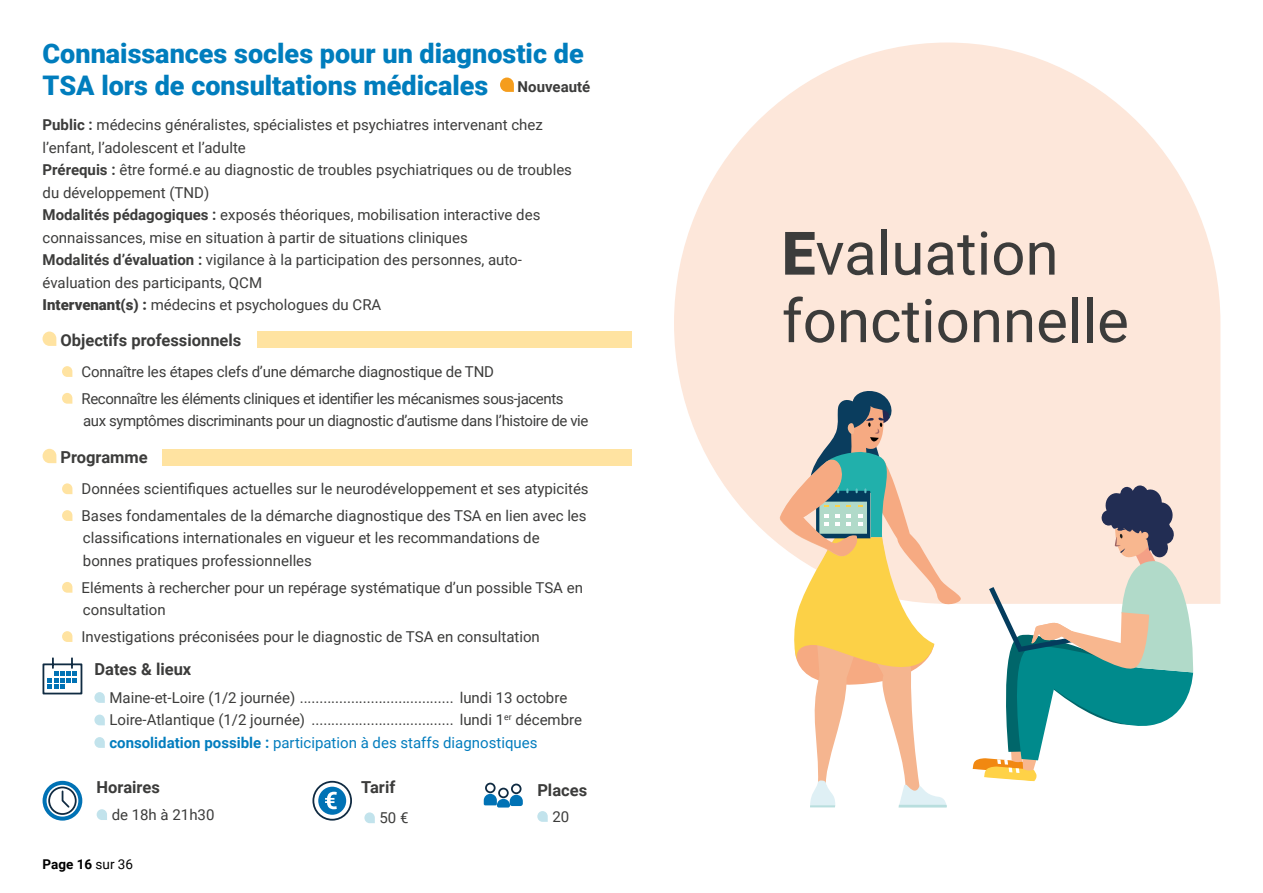
<style>
.page{position:relative;width:1263px;height:893px;background:#fff}
.page>*{position:absolute;margin:0;border:0;box-sizing:border-box;transform-origin:0 0}
.t1{font:60px/67.5px "Roboto";color:#3c3c3b}
.t2{font:900 27px/32.4px "Roboto";color:#007dbd}
.t3{font:700 16.5px "Roboto";color:#3c3c3b}
.t4{font:15px/22.5px "Roboto";color:#3c3c3b}
.t5{font:15px/26.7px "Roboto";letter-spacing:-.025em;color:#3c3c3b}
.t6{font:700 15px "Roboto";color:#3c3c3b}
.t7{font:700 13.5px "Roboto";color:#000}
.s1{font-weight:700}
.s2{font-weight:900}
.s3{font-weight:700;color:#037dbe}
.s4{color:#037dbe}
.s5{font-weight:400}
</style>
<div class="page">
<svg style="left:43px;top:332px;width:13px;height:14px"></svg>
<svg style="left:62px;top:366px;width:10px;height:11px"></svg>
<svg style="left:62px;top:393px;width:10px;height:11px"></svg>
<svg style="left:43px;top:449px;width:13px;height:14px"></svg>
<svg style="left:62px;top:483px;width:10px;height:11px"></svg>
<svg style="left:62px;top:510px;width:10px;height:11px"></svg>
<svg style="left:62px;top:582px;width:10px;height:11px"></svg>
<svg style="left:62px;top:631px;width:10px;height:11px"></svg>
<svg style="left:94px;top:692px;width:11px;height:11px"></svg>
<svg style="left:94px;top:715px;width:11px;height:10px"></svg>
<svg style="left:94px;top:737px;width:11px;height:11px"></svg>
<svg style="left:97px;top:809px;width:10px;height:11px"></svg>
<svg style="left:43px;top:781px;width:39px;height:40px"></svg>
<svg style="left:42px;top:657px;width:41px;height:38px"></svg>
<div style="left:312px;top:781px;width:40px;height:40px;border:2px solid #102b42;border-radius:50%"></div>
<div style="left:318px;top:787px;width:28px;height:28px;background:#0072b5;border-radius:50%"></div>
<svg style="left:325px;top:792px;width:12px;height:17px"></svg>
<div style="left:257px;top:332px;width:374px;height:16px;background:#ffe3a1"></div>
<div style="left:162px;top:449px;width:469px;height:16px;background:#ffe3a1"></div>
<svg style="left:537px;top:811px;width:11px;height:11px"></svg>
<div style="left:498px;top:788px;width:11px;height:10px;border:2px solid #102b42;border-radius:50%"></div>
<div style="left:511px;top:784px;width:10px;height:10px;border:2px solid #102b42;border-radius:50%"></div>
<div style="left:485px;top:783px;width:11px;height:10px;border:2px solid #102b42;border-radius:50%"></div>
<svg style="left:484px;top:794px;width:39px;height:13px"></svg>
<svg style="left:674px;top:43px;width:546px;height:561px;fill:#fde7da"></svg>
<svg style="left:364px;top:812px;width:11px;height:11px"></svg>
<svg style="left:779px;top:388px;width:183px;height:420px"></svg>
<svg style="left:972px;top:485px;width:223px;height:297px"></svg>
<svg style="left:500px;top:78px;width:14px;height:14px"></svg>
<h2 class="t2" style="left:43px;top:36px;width:543px">Connaissances socles pour un diagnostic de<br>TSA lors de consultations médicales</h2>
<p class="t4" style="left:43px;top:113px;width:531px"><span class="s1">Public :</span> médecins généralistes, spécialistes et psychiatres intervenant chez l’enfant, l’adolescent et l’adulte<br><span class="s1">Prérequis :</span> être formé.e au diagnostic de troubles psychiatriques ou de troubles du développement (TND)<br><span class="s1">Modalités pédagogiques :</span> exposés théoriques, mobilisation interactive des connaissances, mise en situation à partir de situations cliniques<br><span class="s1">Modalités d’évaluation :</span> vigilance à la participation des personnes, auto&shy;évaluation des participants, QCM<br><span class="s2">Intervenant(s) :</span> médecins et psychologues du CRA</p>
<p class="t3" style="left:60px;top:328px;width:182px">Objectifs professionnels</p>
<p class="t5" style="left:82px;top:358px;width:484px">Connaître les étapes clefs d’une démarche diagnostique de TND<br>Reconnaître les éléments cliniques et identifier les mécanismes sous-jacents</p>
<p class="t5" style="left:83px;top:407px;width:507px">aux symptômes discriminants pour un diagnostic d’autisme dans l’histoire de vie</p>
<p class="t3" style="left:61px;top:446px;width:89px">Programme</p>
<p class="t4" style="left:82px;top:475px;width:509px;line-height:26.7px">Données scientifiques actuelles sur le neurodéveloppement et ses atypicités<br>Bases fondamentales de la démarche diagnostique des TSA en lien avec les</p>
<p class="t4" style="left:83px;top:526px;width:458px">classifications internationales en vigueur et les recommandations de bonnes pratiques professionnelles</p>
<p class="t4" style="left:82px;top:575px;width:503px">Eléments à rechercher pour un repérage systématique d’un possible TSA en consultation</p>
<p class="t4" style="left:82px;top:625px;width:460px">Investigations préconisées pour le diagnostic de TSA en consultation</p>
<p class="t3" style="left:94px;top:658px;width:98px">Dates &amp; lieux</p>
<p class="t4" style="left:109px;top:686px;width:474px">Maine-et-Loire (1/2 journée) ....................................... lundi 13 octobre<br>Loire-Atlantique (1/2 journée) .................................... lundi 1<sup>er</sup> décembre <span class="s3">consolidation possible :</span> <span class="s4">participation à des staffs diagnostiques</span></p>
<p class="t3" style="left:97px;top:776px;width:65px">Horaires</p>
<p class="t3" style="left:361px;top:776px;width:35px">Tarif</p>
<p class="t4" style="left:112px;top:803px;width:104px">de 18h à 21h30</p>
<p class="t6" style="left:518px;top:76px;width:74px">Nouveauté</p>
<p class="t3" style="left:537px;top:779px;width:51px">Places</p>
<p class="t4" style="left:552px;top:805px;width:18px">20</p>
<p class="t4" style="left:379px;top:806px;width:31px">50 €</p>
<p class="t7" style="left:43px;top:855px;width:92px">Page 16 <span class="s5">sur 36</span></p>
<h1 class="t1" style="left:782px;top:217px;width:348px"><span class="s2">E</span>valuation fonctionnelle</h1>
</div>
